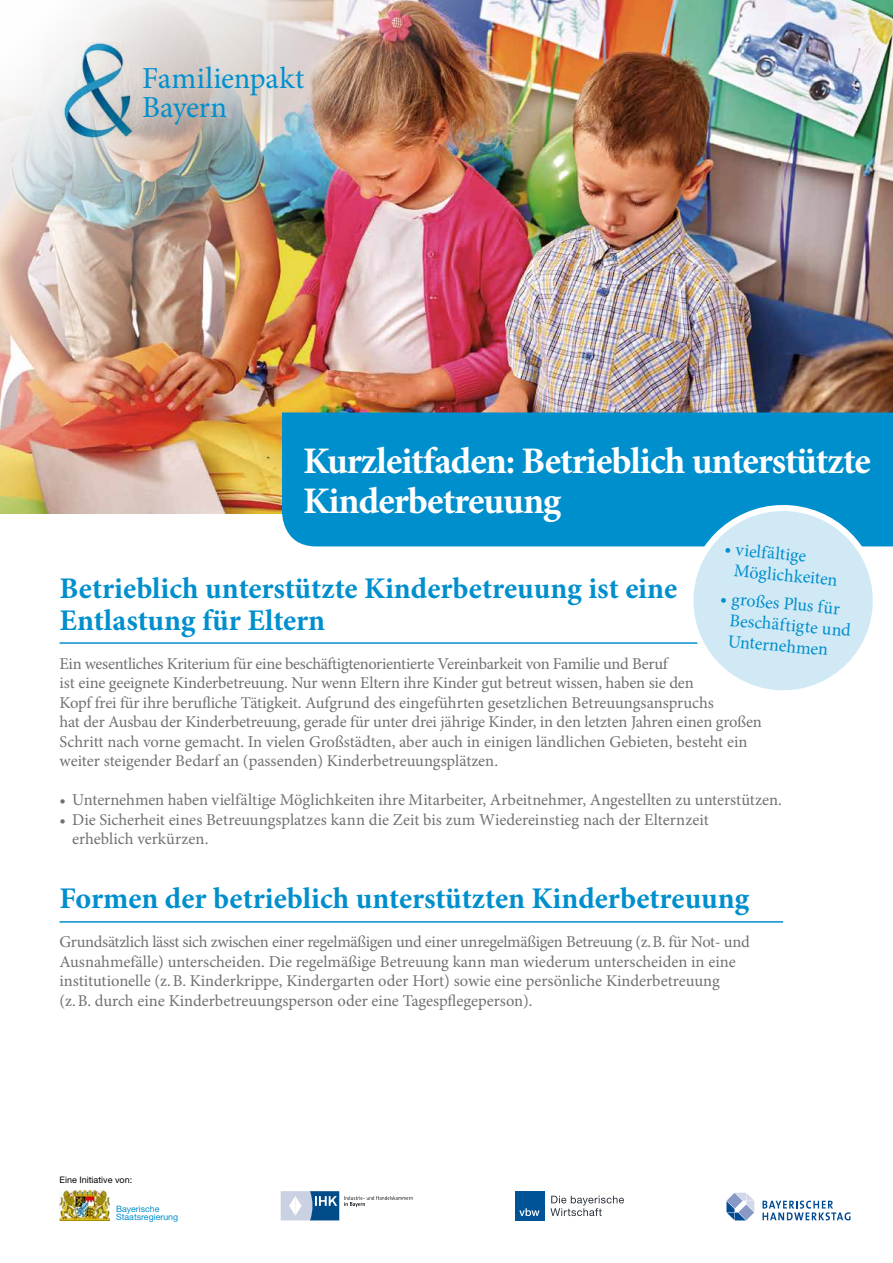
<style>
.page{position:relative;width:893px;height:1263px;background:#fff}
.page>*{position:absolute;margin:0;border:0;box-sizing:border-box;transform-origin:0 0}
.t1{font:700 37.5px/40.5px "Minion Pro";letter-spacing:-.025em;color:#fff}
.t2{font:30.45px/28.7px "Minion Pro";letter-spacing:-.005em;color:#008fcd}
.t3{font:700 30px/31.5px "Minion Pro";color:#008fcd}
.t4{font:18px/21px "Minion Pro";color:#008fcd}
.t5{font:16.5px/19.5px "Minion Pro";letter-spacing:-.005em;color:#707172}
.t6{font:9px "Helvetica Neue LT";color:#000}
.t7{font:8.85px/8.1px "Helvetica Neue LT";color:#008fcd}
</style>
<div class="page">
<img style="left:0;top:0;width:893px;height:514px">
<div style="left:282px;top:412px;width:611px;height:134px;background:#008fcd"></div>
<svg style="left:762px;top:1200px;width:88px;height:20px"></svg>
<svg style="left:726px;top:1193px;width:28px;height:27px"></svg>
<svg style="left:281px;top:1191px;width:132px;height:29px"></svg>
<div style="left:515px;top:1191px;width:29px;height:29px;background:#005397"></div>
<svg style="left:519px;top:1208px;width:20px;height:8px"></svg>
<svg style="left:550px;top:1196px;width:74px;height:20px"></svg>
<img style="left:60px;top:1190px;width:50px;height:30px">
<hr style="left:60px;top:642px;width:723px;height:2px;background:#008fcd">
<svg style="left:680px;top:497px;width:206px;height:194px"></svg>
<hr style="left:60px;top:921px;width:723px;height:2px;background:#008fcd">
<img style="left:64px;top:43px;width:71px;height:95px">
<h2 class="t2" style="left:142px;top:64px;width:164px">Familienpakt<br>Bayern</h2>
<h1 class="t1" style="left:303px;top:440px;width:569px">Kurzleitfaden: Betrieblich unterstützte<br>Kinderbetreuung</h1>
<p class="t4" style="left:737px;top:539px;width:105px;text-indent:-11px;rotate:5deg">• vielfältige<br>Möglichkeiten</p>
<p class="t4" style="left:732px;top:589px;width:123px;text-indent:-11px;rotate:5deg">• großes Plus für<br>Beschäftigte und<br>Unternehmen</p>
<h3 class="t3" style="left:60px;top:572px;width:619px">Betrieblich unterstützte Kinderbetreuung ist eine<br>Entlastung für Eltern</h3>
<p class="t5" style="left:60px;top:654px;width:704px">Ein wesentliches Kriterium für eine beschäftigtenorientierte Vereinbarkeit von Familie und Beruf<br>ist eine geeignete Kinderbetreuung. Nur wenn Eltern ihre Kinder gut betreut wissen, haben sie den<br>Kopf frei für ihre berufliche Tätigkeit. Aufgrund des eingeführten gesetzlichen Betreuungsanspruchs<br>hat der Ausbau der Kinderbetreuung, gerade für unter drei jährige Kinder, in den letzten Jahren einen großen Schritt nach vorne gemacht. In vielen Großstädten, aber auch in einigen ländlichen Gebieten, besteht ein weiter steigender Bedarf an (passenden) Kinderbetreuungsplätzen.</p>
<p class="t5" style="left:60px;top:790px;width:724px">• Unternehmen haben vielfältige Möglichkeiten ihre Mitarbeiter, Arbeitnehmer, Angestellten zu unterstützen.</p>
<p class="t5" style="left:72px;top:810px;width:638px;text-indent:-13px">• Die Sicherheit eines Betreuungsplatzes kann die Zeit bis zum Wiedereinstieg nach der Elternzeit erheblich verkürzen.</p>
<h3 class="t3" style="left:60px;top:883px;width:691px">Formen der betrieblich unterstützten Kinderbetreuung</h3>
<p class="t5" style="left:60px;top:932px;width:692px">Grundsätzlich lässt sich zwischen einer regelmäßigen und einer unregelmäßigen Betreuung (z.B. für Not- und Ausnahmefälle) unterscheiden. Die regelmäßige Betreuung kann man wiederum unterscheiden in eine institutionelle (z.B. Kinderkrippe, Kindergarten oder Hort) sowie eine persönliche Kinderbetreuung (z.B. durch eine Kinderbetreuungsperson oder eine Tagespflegeperson).</p>
<p class="t6" style="left:60px;top:1174px;width:74px">Eine Initiative von:</p>
<p class="t7" style="left:116px;top:1205px;width:64px">Bayerische<br>Staatsregierung</p>
</div>
